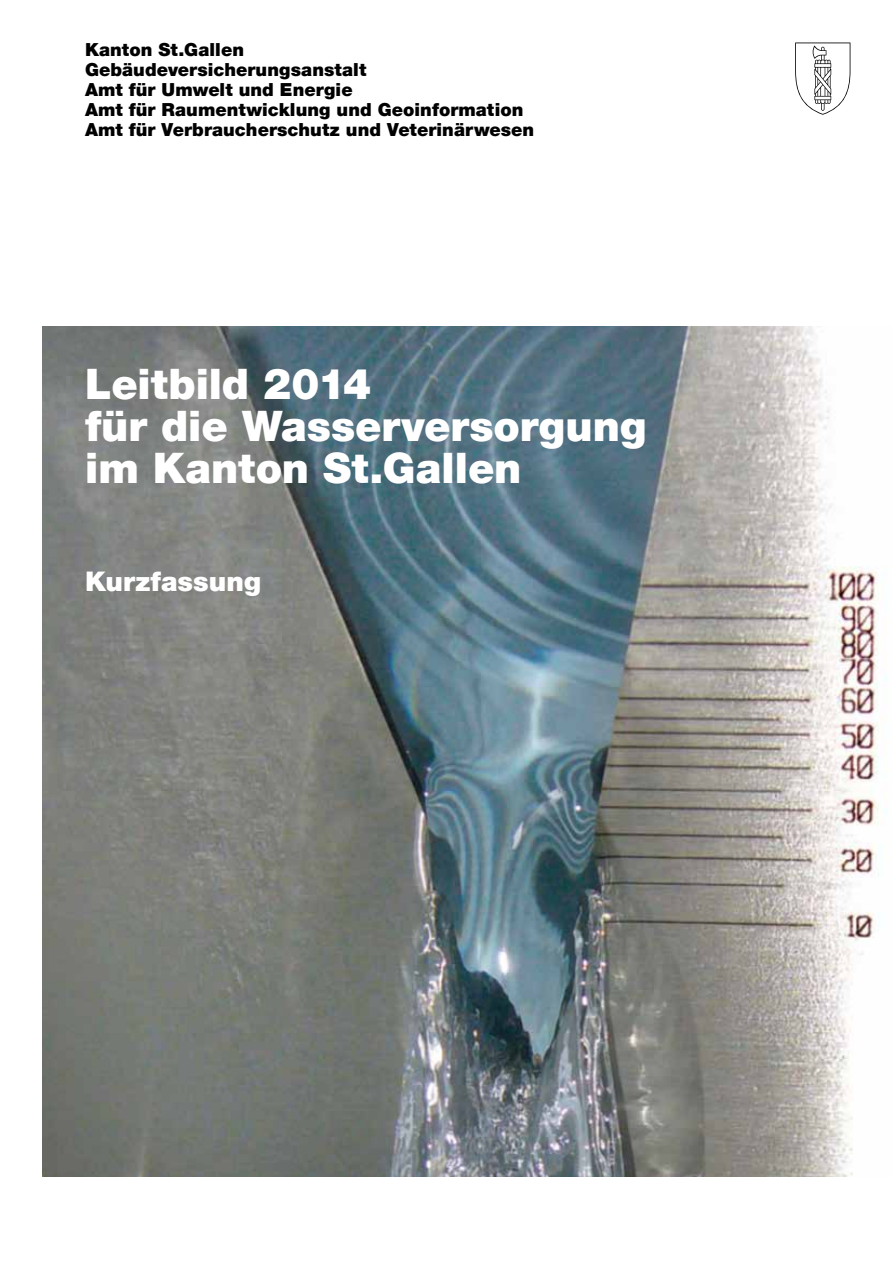
<style>
.page{position:relative;width:893px;height:1263px;background:#fff}
.page>*{position:absolute;margin:0;border:0;box-sizing:border-box;transform-origin:0 0}
.t1{font:900 42px/42px "Helvetica Neue LT";color:#fff}
.t2{font:900 27px "Helvetica Neue LT";letter-spacing:.005em;color:#fff}
.t3{font:900 18px/19.8px "Helvetica Neue LT";letter-spacing:.005em;color:#000}
</style>
<div class="page">
<img style="left:43px;top:326px;width:844px;height:851px">
<svg style="left:795px;top:43px;width:55px;height:72px"></svg>
<p class="t3" style="left:85px;top:40px;width:451px">Kanton St.Gallen<br>Gebäudeversicherungsanstalt<br>Amt für Umwelt und Energie<br>Amt für Raumentwicklung und Geoinformation Amt für Verbraucherschutz und Veterinärwesen</p>
<h1 class="t1" style="left:85px;top:362px;width:563px">Leitbild 2014<br>für die Wasserversorgung im Kanton St.Gallen</h1>
<h2 class="t2" style="left:85px;top:565px;width:178px">Kurzfassung</h2>
</div>
